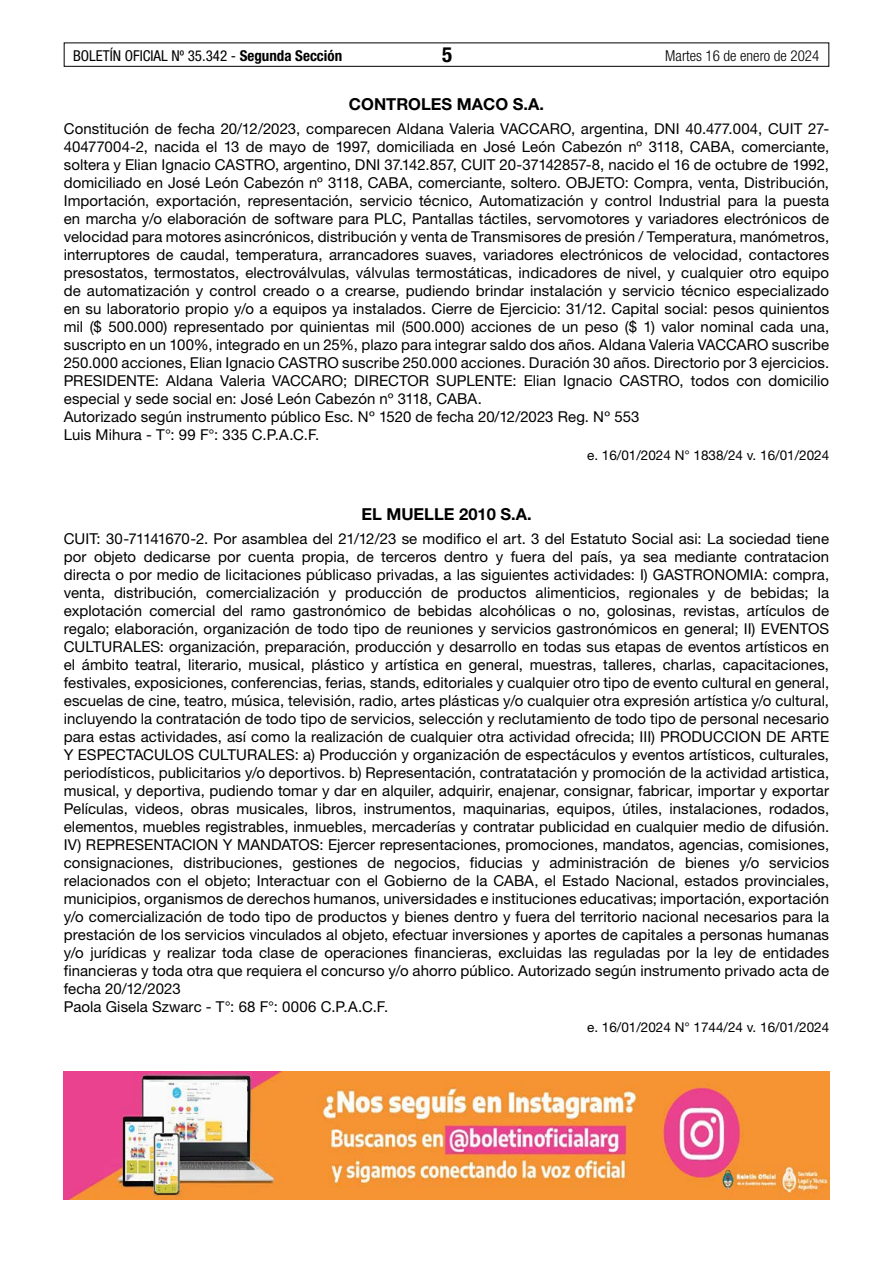
<style>
.page{position:relative;width:893px;height:1263px;background:#fff}
.page>*{position:absolute;margin:0;border:0;box-sizing:border-box;transform-origin:0 0}
.t1{font:700 condensed 21px "Helvetica Neue LT Std";color:#000}
.t2{font:700 16.5px "Helvetica Neue LT Std";color:#000}
.t3{font:15px/18px "Helvetica Neue LT Std";letter-spacing:.005em;color:#000}
.t4{font:condensed 15px "Helvetica Neue LT Std";color:#000}
.t5{font:300 condensed 15px "Helvetica Neue LT Std";color:#000}
.t6{font:13.5px "Helvetica Neue LT Std";color:#000}
.s1{font-weight:700}
</style>
<div class="page">
<div style="left:64px;top:43px;width:765px;height:24px;border:1px solid #000"></div>
<img style="left:64px;top:1072px;width:765px;height:127px">
<p class="t4" style="left:73px;top:47px;width:271px">BOLETÍN OFICIAL Nº 35.342 - <span class="s1">Segunda Sección</span></p>
<h1 class="t1" style="left:442px;top:42px;width:12px">5</h1>
<p class="t5" style="left:665px;top:47px;width:155px">Martes 16 de enero de 2024</p>
<p class="t2" style="left:349px;top:93px;width:196px">CONTROLES MACO S.A.</p>
<p class="t3" style="left:64px;top:119px;width:767px">Constitución de fecha 20/12/2023, comparecen Aldana Valeria VACCARO, argentina, DNI 40.477.004, CUIT 27- 40477004-2, nacida el 13 de mayo de 1997, domiciliada en José León Cabezón nº 3118, CABA, comerciante, soltera y Elian Ignacio CASTRO, argentino, DNI 37.142.857, CUIT 20-37142857-8, nacido el 16 de octubre de 1992, domiciliado en José León Cabezón nº 3118, CABA, comerciante, soltero. OBJETO: Compra, venta, Distribución, Importación, exportación, representación, servicio técnico, Automatización y control Industrial para la puesta en marcha y/o elaboración de software para PLC, Pantallas táctiles, servomotores y variadores electrónicos de velocidad para motores asincrónicos, distribución y venta de Transmisores de presión / Temperatura, manómetros, interruptores de caudal, temperatura, arrancadores suaves, variadores electrónicos de velocidad, contactores presostatos, termostatos, electroválvulas, válvulas termostáticas, indicadores de nivel, y cualquier otro equipo de automatización y control creado o a crearse, pudiendo brindar instalación y servicio técnico especializado en su laboratorio propio y/o a equipos ya instalados. Cierre de Ejercicio: 31/12. Capital social: pesos quinientos mil ($ 500.000) representado por quinientas mil (500.000) acciones de un peso ($ 1) valor nominal cada una, suscripto en un 100%, integrado en un 25%, plazo para integrar saldo dos años. Aldana Valeria VACCARO suscribe 250.000 acciones, Elian Ignacio CASTRO suscribe 250.000 acciones. Duración 30 años. Directorio por 3 ejercicios.<br>PRESIDENTE: Aldana Valeria VACCARO; DIRECTOR SUPLENTE: Elian Ignacio CASTRO, todos con domicilio especial y sede social en: José León Cabezón nº 3118, CABA.<br>Autorizado según instrumento público Esc. Nº 1520 de fecha 20/12/2023 Reg. Nº 553<br>Luis Mihura - T°: 99 F°: 335 C.P.A.C.F.</p>
<p class="t6" style="left:587px;top:447px;width:244px">e. 16/01/2024 N° 1838/24 v. 16/01/2024</p>
<p class="t2" style="left:361px;top:504px;width:172px">EL MUELLE 2010 S.A.</p>
<p class="t3" style="left:64px;top:530px;width:767px">CUIT: 30-71141670-2. Por asamblea del 21/12/23 se modifico el art. 3 del Estatuto Social asi: La sociedad tiene por objeto dedicarse por cuenta propia, de terceros dentro y fuera del país, ya sea mediante contratacion directa o por medio de licitaciones públicaso privadas, a las siguientes actividades: I) GASTRONOMIA: compra, venta, distribución, comercialización y producción de productos alimenticios, regionales y de bebidas; la explotación comercial del ramo gastronómico de bebidas alcohólicas o no, golosinas, revistas, artículos de regalo; elaboración, organización de todo tipo de reuniones y servicios gastronómicos en general; II) EVENTOS CULTURALES: organización, preparación, producción y desarrollo en todas sus etapas de eventos artísticos en el ámbito teatral, literario, musical, plástico y artística en general, muestras, talleres, charlas, capacitaciones, festivales, exposiciones, conferencias, ferias, stands, editoriales y cualquier otro tipo de evento cultural en general, escuelas de cine, teatro, música, televisión, radio, artes plásticas y/o cualquier otra expresión artística y/o cultural, incluyendo la contratación de todo tipo de servicios, selección y reclutamiento de todo tipo de personal necesario para estas actividades, así como la realización de cualquier otra actividad ofrecida; III) PRODUCCION DE ARTE Y ESPECTACULOS CULTURALES: a) Producción y organización de espectáculos y eventos artísticos, culturales, periodísticos, publicitarios y/o deportivos. b) Representación, contratatación y promoción de la actividad artistica, musical, y deportiva, pudiendo tomar y dar en alquiler, adquirir, enajenar, consignar, fabricar, importar y exportar Películas, videos, obras musicales, libros, instrumentos, maquinarias, equipos, útiles, instalaciones, rodados, elementos, muebles registrables, inmuebles, mercaderías y contratar publicidad en cualquier medio de difusión.<br>IV) REPRESENTACION Y MANDATOS: Ejercer representaciones, promociones, mandatos, agencias, comisiones, consignaciones, distribuciones, gestiones de negocios, fiducias y administración de bienes y/o servicios relacionados con el objeto; Interactuar con el Gobierno de la CABA, el Estado Nacional, estados provinciales, municipios, organismos de derechos humanos, universidades e instituciones educativas; importación, exportación y/o comercialización de todo tipo de productos y bienes dentro y fuera del territorio nacional necesarios para la prestación de los servicios vinculados al objeto, efectuar inversiones y aportes de capitales a personas humanas y/o jurídicas y realizar toda clase de operaciones financieras, excluidas las reguladas por la ley de entidades financieras y toda otra que requiera el concurso y/o ahorro público. Autorizado según instrumento privado acta de fecha 20/12/2023<br>Paola Gisela Szwarc - T°: 68 F°: 0006 C.P.A.C.F.</p>
<p class="t6" style="left:587px;top:1019px;width:244px">e. 16/01/2024 N° 1744/24 v. 16/01/2024</p>
</div>
